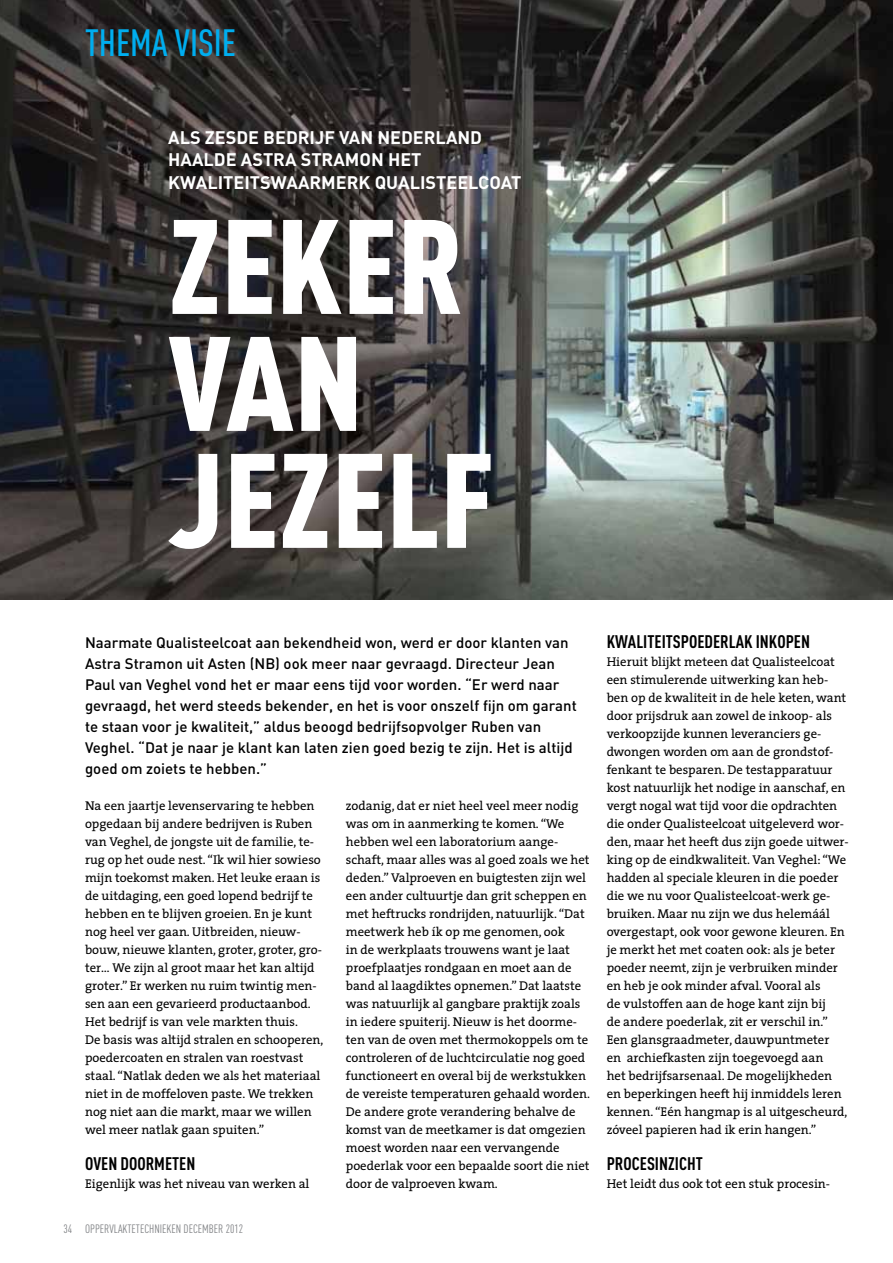
<style>
.page{position:relative;width:893px;height:1263px;background:#fff}
.page>*{position:absolute;margin:0;border:0;box-sizing:border-box;transform-origin:0 0}
.t1{font:900 132px/117px "DIN Cond";color:#fff}
.t2{font:500 37.5px "DIN Cond";color:#00aeef}
.t3{font:700 18px/22.5px "DIN";color:#fff}
.t4{font:700 18px "DIN Cond";color:#000}
.t5{font:500 15px/21px "DIN";color:#000}
.t6{font:12.75px/18px "The Serif";color:#000}
.t7{font:12px "DIN Cond";color:#808285}
</style>
<div class="page">
<img style="left:0;top:0;width:893px;height:600px">
<h2 class="t2" style="left:85px;top:20px;width:153px">THEMA VISIE</h2>
<h3 class="t3" style="left:168px;top:125px;width:355px">ALS ZESDE BEDRIJF VAN N EDERLAND<br>HAALDE ASTRA STRAMON HET<br>KWALITEITSWAARMERK QUALISTEELCOAT</h3>
<h1 class="t1" style="left:168px;top:204px;width:327px">ZEKER<br>VAN<br>JEZELF</h1>
<p class="t5" style="left:85px;top:632px;width:493px">Naarmate Qualisteelcoat aan bekendheid won, werd er door klanten van Astra Stramon uit Asten (NB) ook meer naar gevraagd. Directeur Jean Paul van Veghel vond het er maar eens tijd voor worden. “Er werd naar gevraagd, het werd steeds bekender, en het is voor onszelf fijn om garant te staan voor je kwaliteit,” aldus beoogd bedrijfsopvolger Ruben van Veghel. “Dat je naar je klant kan laten zien goed bezig te zijn. Het is altijd goed om zoiets te hebben.”</p>
<p class="t6" style="left:85px;top:796px;width:240px">Na een jaartje levenservaring te hebben opgedaan bij andere bedrijven is Ruben van Veghel, de jongste uit de familie, te&shy;rug op het oude nest. “Ik wil hier sowieso mijn toekomst maken. Het leuke eraan is de uitdaging, een goed lopend bedrijf te hebben en te blijven groeien. En je kunt nog heel ver gaan. Uitbreiden, nieuw&shy;bouw, nieuwe klanten, groter, groter, gro&shy;ter… We zijn al groot maar het kan altijd groter.” Er werken nu ruim twintig men&shy;sen aan een gevarieerd productaanbod.<br>Het bedrijf is van vele markten thuis.<br>De basis was altijd stralen en schooperen, poedercoaten en stralen van roestvast staal. “Natlak deden we als het materiaal niet in de moffeloven paste. We trekken nog niet aan die markt, maar we willen wel meer natlak gaan spuiten.”</p>
<h3 class="t4" style="left:85px;top:1153px;width:112px">OVEN DOORMETEN</h3>
<p class="t6" style="left:85px;top:1174px;width:226px">Eigenlijk was het niveau van werken al</p>
<p class="t6" style="left:346px;top:796px;width:246px">zodanig, dat er niet heel veel meer nodig was om in aanmerking te komen. “We hebben wel een laboratorium aange&shy;schaft, maar alles was al goed zoals we het deden.” Valproeven en buigtesten zijn wel een ander cultuurtje dan grit scheppen en met heftrucks rondrijden, natuurlijk. “Dat meetwerk heb ík op me genomen, ook<br>in de werkplaats trouwens want je laat proefplaatjes rondgaan en moet aan de band al laagdiktes opnemen.” Dat laatste was natuurlijk al gangbare praktijk zoals in iedere spuiterij. Nieuw is het doorme&shy;ten van de oven met thermokoppels om te controleren of de luchtcirculatie nog goed functioneert en overal bij de werkstukken de vereiste temperaturen gehaald worden.<br>De andere grote verandering behalve de komst van de meetkamer is dat omgezien moest worden naar een vervangende poederlak voor een bepaalde soort die niet door de valproeven kwam.</p>
<p class="t7" style="left:64px;top:1221px;width:181px">34 OPPERVLAKTETECHNIEKEN DECEMBER 2012</p>
<h3 class="t4" style="left:607px;top:631px;width:205px">KWALITEITSPOEDERLAK INKOPEN</h3>
<p class="t6" style="left:607px;top:652px;width:244px">Hieruit blijkt meteen dat Qualisteelcoat een stimulerende uitwerking kan heb&shy;ben op de kwaliteit in de hele keten, want door prijsdruk aan zowel de inkoop- als verkoopzijde kunnen leveranciers ge&shy;dwongen worden om aan de grondstof&shy;fenkant te besparen. De testapparatuur kost natuurlijk het nodige in aanschaf, en vergt nogal wat tijd voor die opdrachten die onder Qualisteelcoat uitgeleverd wor&shy;den, maar het heeft dus zijn goede uitwer&shy;king op de eindkwaliteit. Van Veghel: “We hadden al speciale kleuren in die poeder die we nu voor Qualisteelcoat-werk ge&shy;bruiken. Maar nu zijn we dus helemáál overgestapt, ook voor gewone kleuren. En je merkt het met coaten ook: als je beter poeder neemt, zijn je verbruiken minder en heb je ook minder afval. Vooral als<br>de vulstoffen aan de hoge kant zijn bij<br>de andere poederlak, zit er verschil in.” Een glansgraadmeter, dauwpuntmeter<br>en archiefkasten zijn toegevoegd aan<br>het bedrijfsarsenaal. De mogelijkheden en beperkingen heeft hij inmiddels leren kennen. “Eén hangmap is al uitgescheurd, zóveel papieren had ik erin hangen.”</p>
<h3 class="t4" style="left:607px;top:1153px;width:98px">PROCESINZICHT</h3>
<p class="t6" style="left:607px;top:1174px;width:225px">Het leidt dus ook tot een stuk procesin-</p>
</div>
